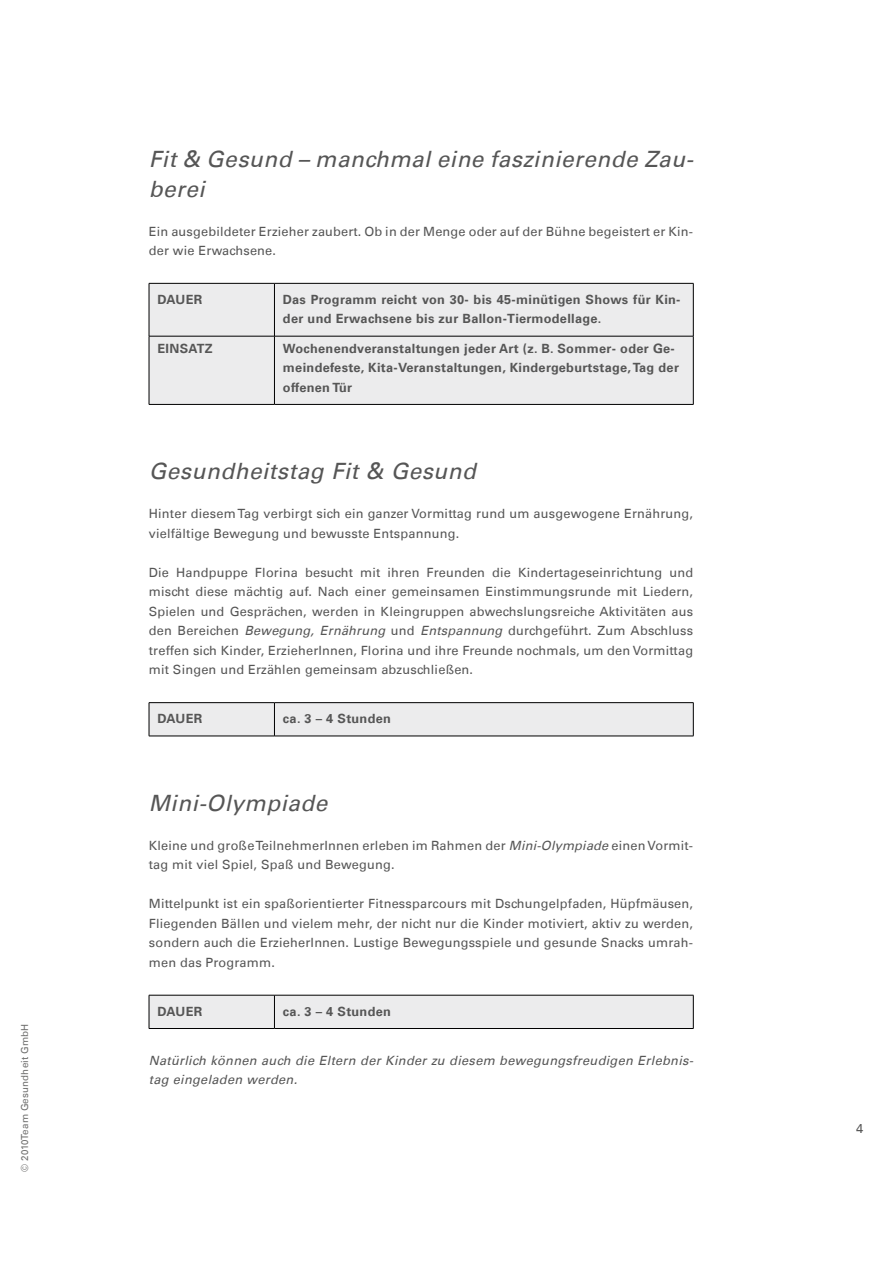
<style>
.page{position:relative;width:893px;height:1263px;background:#fff}
.page>*{position:absolute;margin:0;border:0;box-sizing:border-box;transform-origin:0 0}
.t1{font:italic 22.5px/29.2px "Univers LT";letter-spacing:.025em;color:#565656}
.t2{font:12.75px/19.5px "Univers LT";letter-spacing:.015em;color:#565656}
.t3{font:700 12.75px/19.5px "Univers LT";letter-spacing:.025em;color:#565656}
.t4{font:italic 12.75px/19.5px "Univers LT";letter-spacing:.025em;color:#565656}
.t5{font:9.75px "Univers LT";letter-spacing:.015em;color:#6f6f6e}
.s1{font-style:italic}
</style>
<div class="page">
<div style="left:150px;top:284px;width:543px;height:120px;background:#ececed"></div>
<hr style="left:149px;top:283px;width:125px;height:1px;background:#000">
<hr style="left:149px;top:283px;width:1px;height:53px;background:#000">
<hr style="left:274px;top:283px;width:419px;height:1px;background:#000">
<hr style="left:274px;top:283px;width:1px;height:53px;background:#000">
<hr style="left:693px;top:283px;width:1px;height:53px;background:#000">
<hr style="left:149px;top:336px;width:125px;height:1px;background:#000">
<hr style="left:149px;top:336px;width:1px;height:68px;background:#000">
<hr style="left:274px;top:336px;width:419px;height:1px;background:#000">
<hr style="left:274px;top:336px;width:1px;height:68px;background:#000">
<hr style="left:693px;top:336px;width:1px;height:68px;background:#000">
<hr style="left:149px;top:404px;width:125px;height:1px;background:#000">
<hr style="left:274px;top:404px;width:419px;height:1px;background:#000">
<div style="left:150px;top:703px;width:543px;height:33px;background:#ececed"></div>
<hr style="left:149px;top:702px;width:125px;height:1px;background:#000">
<hr style="left:149px;top:703px;width:1px;height:33px;background:#000">
<hr style="left:274px;top:702px;width:419px;height:1px;background:#000">
<hr style="left:274px;top:703px;width:1px;height:33px;background:#000">
<hr style="left:693px;top:703px;width:1px;height:33px;background:#000">
<hr style="left:149px;top:736px;width:125px;height:1px;background:#000">
<hr style="left:274px;top:736px;width:419px;height:1px;background:#000">
<div style="left:150px;top:996px;width:543px;height:32px;background:#ececed"></div>
<hr style="left:149px;top:995px;width:125px;height:1px;background:#000">
<hr style="left:149px;top:995px;width:1px;height:33px;background:#000">
<hr style="left:274px;top:995px;width:419px;height:1px;background:#000">
<hr style="left:274px;top:995px;width:1px;height:33px;background:#000">
<hr style="left:693px;top:995px;width:1px;height:33px;background:#000">
<hr style="left:149px;top:1028px;width:125px;height:1px;background:#000">
<hr style="left:274px;top:1028px;width:419px;height:1px;background:#000">
<p class="t5" style="left:19px;top:1171px;width:149px;rotate:-90deg">© 2010Team Gesundheit GmbH</p>
<h1 class="t1" style="left:149px;top:145px;width:546px">Fit &amp; Gesund – manchmal eine faszinierende Zau&shy;berei</h1>
<p class="t2" style="left:149px;top:221px;width:546px">Ein ausgebildeter Erzieher zaubert. Ob in der Menge oder auf der Bühne begeistert er Kin&shy;der wie Erwachsene.</p>
<p class="t3" style="left:158px;top:290px;width:10px">DAUER</p>
<p class="t3" style="left:283px;top:290px;width:399px">Das Programm reicht von 30- bis 45-minütigen Shows für Kin&shy;der und Erwachsene bis zur Ballon-Tiermodellage.</p>
<p class="t3" style="left:157px;top:338px;width:9px">EINSAT</p>
<p class="t3" style="left:205px;top:338px;width:9px">Z</p>
<p class="t3" style="left:283px;top:338px;width:398px">Wochenendveranstaltungen jeder Art (z. B. Sommer- oder Ge&shy;meindefeste, Kita-Veranstaltungen, Kindergeburtstage, Tag der offenen Tür</p>
<h1 class="t1" style="left:149px;top:457px;width:329px">Gesundheitstag Fit &amp; Gesund</h1>
<p class="t2" style="left:149px;top:504px;width:546px">Hinter diesem Tag verbirgt sich ein ganzer Vormittag rund um ausgewogene Ernährung, vielfältige Bewegung und bewusste Entspannung.</p>
<p class="t2" style="left:149px;top:563px;width:546px;text-align:justify">Die Handpuppe Florina besucht mit ihren Freunden die Kindertageseinrichtung und mischt diese mächtig auf. Nach einer gemeinsamen Einstimmungsrunde mit Liedern, Spielen und Gesprächen, werden in Kleingruppen abwechslungsreiche Aktivitäten aus den Bereichen <span class="s1">Bewegung, Ernährung</span> und <span class="s1">Entspannung</span> durchgeführt. Zum Abschluss treffen sich Kinder, ErzieherInnen, Florina und ihre Freunde nochmals, um den Vormittag mit Singen und Erzählen gemeinsam abzuschließen.</p>
<p class="t3" style="left:158px;top:709px;width:10px">DAUER</p>
<p class="t3" style="left:283px;top:709px;width:110px">ca. 3 – 4 Stunden</p>
<h1 class="t1" style="left:149px;top:788px;width:180px">Mini-Olympiade</h1>
<p class="t2" style="left:149px;top:836px;width:546px">Kleine und große TeilnehmerInnen erleben im Rahmen der <span class="s1">Mini-Olympiade</span> einen Vormit&shy;tag mit viel Spiel, Spaß und Bewegung.</p>
<p class="t2" style="left:149px;top:894px;width:546px;text-align:justify">Mittelpunkt ist ein spaßorientierter Fitnessparcours mit Dschungelpfaden, Hüpfmäusen, Fliegenden Bällen und vielem mehr, der nicht nur die Kinder motiviert, aktiv zu werden, sondern auch die ErzieherInnen. Lustige Bewegungsspiele und gesunde Snacks umrah&shy;men das Programm.</p>
<p class="t3" style="left:158px;top:1001px;width:10px">DAUER</p>
<p class="t3" style="left:283px;top:1001px;width:110px">ca. 3 – 4 Stunden</p>
<p class="t4" style="left:149px;top:1050px;width:546px">Natürlich können auch die Eltern der Kinder zu diesem bewegungsfreudigen Erlebnis&shy;tag eingeladen werden.</p>
<p class="t2" style="left:856px;top:1118px;width:9px">4</p>
</div>
